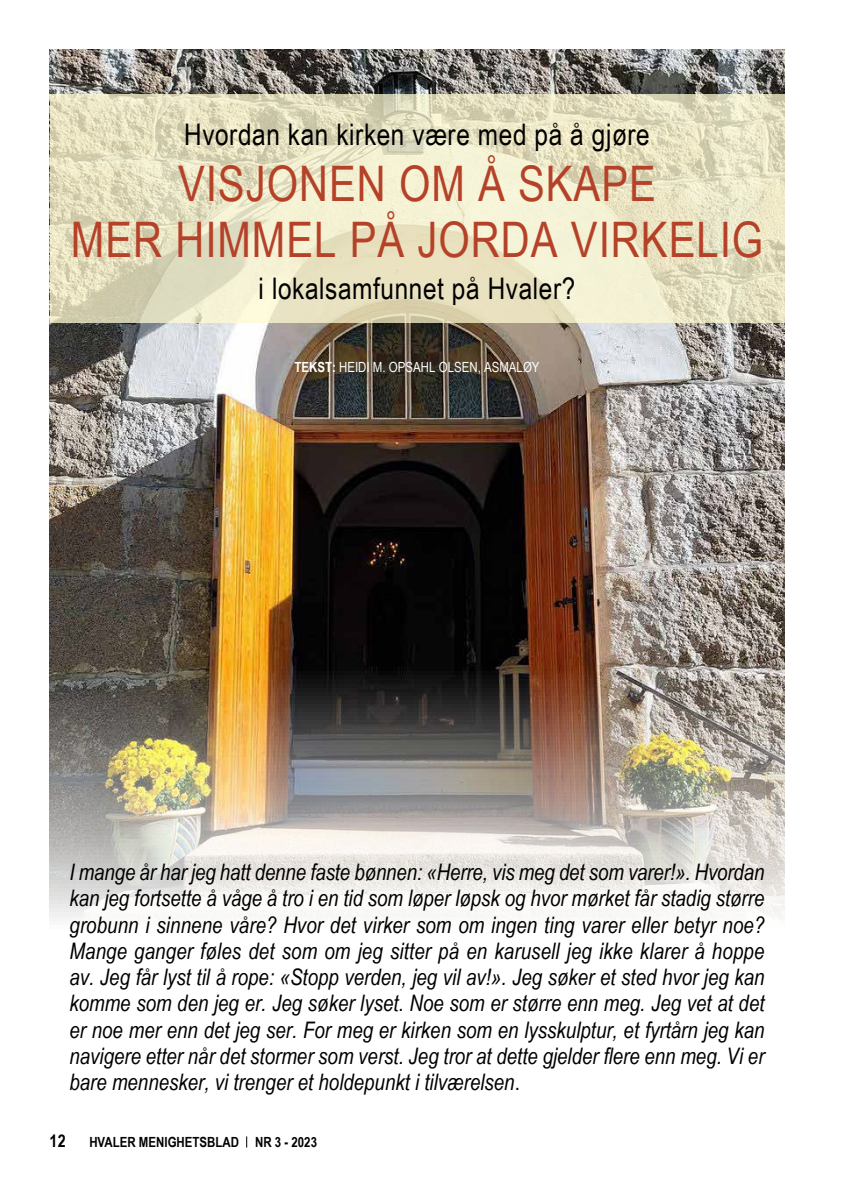
<style>
.page{position:relative;width:844px;height:1191px;background:#fff}
.page>*{position:absolute;margin:0;border:0;box-sizing:border-box;transform-origin:0 0}
.t1{font:49px/56px "Arial Narrow";letter-spacing:.02em;color:#b54228;text-align:center}
.t2{font:29.75px "Arial Narrow";letter-spacing:.02em;color:#000}
.t3{font:italic 22.75px/26.2px "Arial Narrow";color:#000;text-align:justify}
.t4{font:700 17.5px "Arial Narrow";color:#000}
.t5{font:14px "Arial Narrow";color:#fff}
.t6{font:700 14px "Arial Narrow";color:#000}
.s1{font-weight:700}
.s2{font-style:normal}
</style>
<div class="page">
<img style="left:50px;top:50px;width:734px;height:871px">
<svg style="left:50px;top:94px;width:734px;height:228px;background:#e7e2c3"></svg>
<h2 class="t2" style="left:184px;top:112px;width:467px">Hvordan kan kirken være med på å gjøre</h2>
<h1 class="t1" style="left:71px;top:154px;width:693px">VISJONEN OM Å SKAPE<br>MER HIMMEL PÅ JORDA VIRKELIG</h1>
<h2 class="t2" style="left:258px;top:266px;width:318px">i lokalsamfunnet på Hvaler?</h2>
<p class="t5" style="left:294px;top:357px;width:246px"><span class="s1">TEKST:</span> HEIDI M. OPSAHL OLSEN, ASMALØY</p>
<p class="t3" style="left:69px;top:858px;width:696px">I mange år har jeg hatt denne faste bønnen: «Herre, vis meg det som varer!». Hvordan kan jeg fortsette å våge å tro i en tid som løper løpsk og hvor mørket får stadig større grobunn i sinnene våre? Hvor det virker som om ingen ting varer eller betyr noe?<br>Mange ganger føles det som om jeg sitter på en karusell jeg ikke klarer å hoppe av. Jeg får lyst til å rope: «Stopp verden, jeg vil av!». Jeg søker et sted hvor jeg kan komme som den jeg er. Jeg søker lyset. Noe som er større enn meg. Jeg vet at det er noe mer enn det jeg ser. For meg er kirken som en lysskulptur, et fyrtårn jeg kan navigere etter når det stormer som verst. Jeg tror at dette gjelder flere enn meg. Vi er bare mennesker, vi trenger et holdepunkt i tilværelsen<span class="s2">.</span></p>
<p class="t4" style="left:50px;top:1127px;width:18px">12</p>
<p class="t6" style="left:89px;top:1131px;width:229px">HVALER MENIGHETSBLAD NR 3 - 2023</p>
</div>
